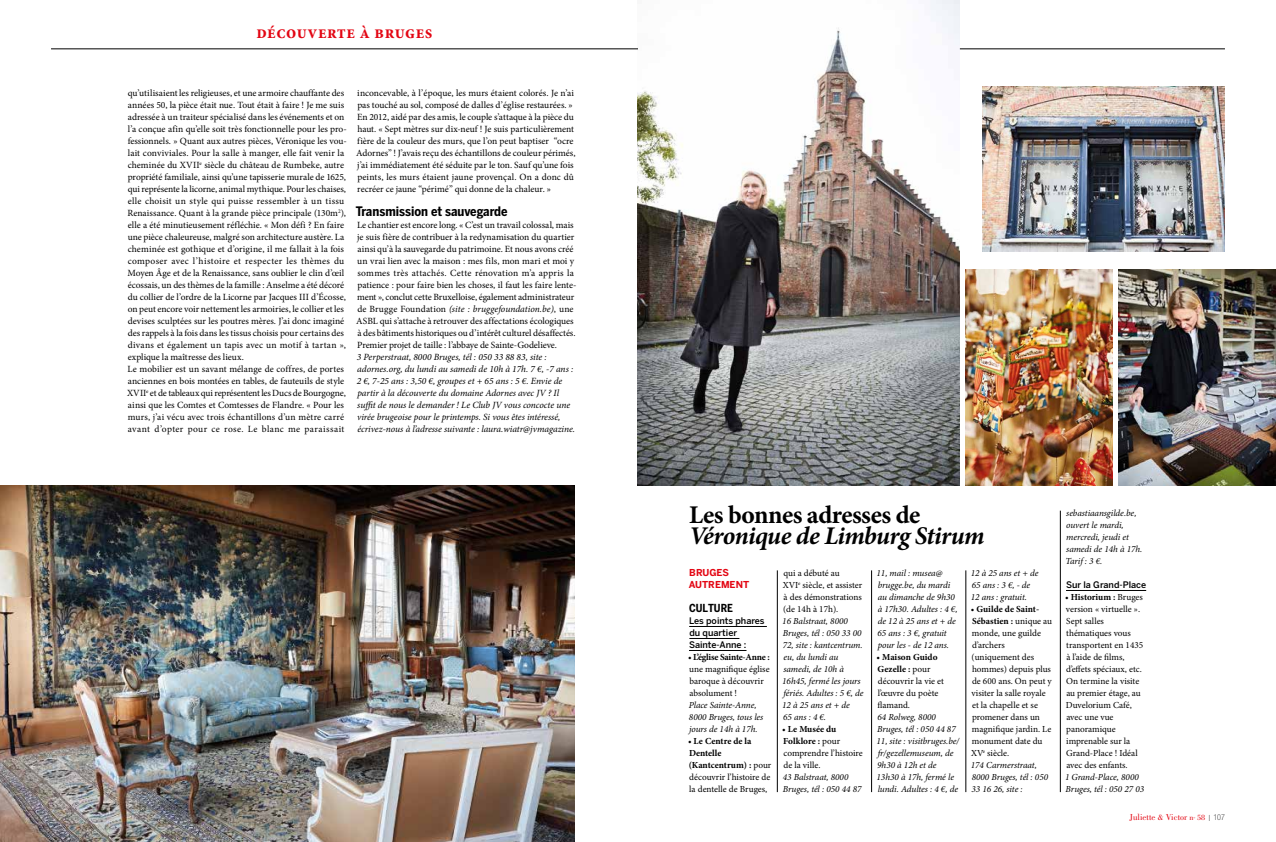
<style>
.page{position:relative;width:1276px;height:842px;background:#fff}
.page>*{position:absolute;margin:0;border:0;box-sizing:border-box;transform-origin:0 0}
.t1{font:italic 700 25.5px "Minion Pro";letter-spacing:-.025em;color:#000}
.t2{font:700 25.5px "Minion Pro";letter-spacing:-.02em;color:#000}
.t3{font:700 condensed 18px "Minion Pro";letter-spacing:.03em;color:#e30613}
.t4{font:700 13px "Benton Sans Cond";color:#000}
.t5{font:700 11px "Benton Sans Cond";color:#000}
.t6{font:9.5px/12px "Minion Pro";color:#000}
.t7{font:italic 9.5px/12px "Minion Pro";letter-spacing:-.005em;color:#000}
.t8{font:700 9.5px/12px "Benton Sans";color:#e30613}
.t9{font:9.2px/12px "Minion Pro";color:#000}
.t10{font:italic 9.2px/12px "Minion Pro";letter-spacing:-.005em;color:#000}
.t11{font:500 9px/12px "Benton Sans";color:#000}
.t12{font:9px "Bodoni Std";color:#e30613}
.s1{font-style:italic}
.s2{font-weight:700}
.s3{font-size:8px}
.s4{font-size:4.7px}
.s5{font-family:"Helvetica Neue LT Std";font-weight:100;font-size:8.5px;color:#000}
.s6{font-family:"Helvetica Neue LT Std";font-weight:100;font-stretch:condensed;font-size:8px;color:#000}
</style>
<div class="page">
<img style="left:638px;top:0;width:322px;height:486px">
<img style="left:0;top:486px;width:574px;height:356px">
<hr style="left:689px;top:626px;width:78px;height:1px;background:#000">
<hr style="left:689px;top:638px;width:50px;height:1px;background:#000">
<hr style="left:689px;top:650px;width:57px;height:1px;background:#000">
<img style="left:966px;top:269px;width:147px;height:217px">
<img style="left:982px;top:87px;width:243px;height:165px">
<hr style="left:1066px;top:590px;width:80px;height:1px;background:#000">
<hr style="left:777px;top:570px;width:1px;height:222px;background:#000">
<hr style="left:871px;top:570px;width:1px;height:222px;background:#000">
<hr style="left:965px;top:570px;width:1px;height:222px;background:#000">
<hr style="left:1060px;top:511px;width:1px;height:281px;background:#000">
<img style="left:1118px;top:269px;width:158px;height:217px">
<hr style="left:51px;top:49px;width:587px;height:1px;background:#000">
<hr style="left:960px;top:49px;width:265px;height:1px;background:#000">
<h2 class="t3" style="left:256px;top:20px;width:178px">découverte à bruges</h2>
<p class="t6" style="left:127px;top:87px;width:221px">qu’utilisaient les religieuses, et une armoire chauffante des années 50, la pièce était nue. Tout était à faire ! Je me suis adressée à un traiteur spécialisé dans les événements et on l’a conçue afin qu’elle soit très fonctionnelle pour les pro&shy;fessionnels. » Quant aux autres pièces, Véronique les vou&shy;lait conviviales. Pour la salle à manger, elle fait venir la cheminée du XVII<sup>e</sup> siècle du château de Rumbeke, autre propriété familiale, ainsi qu’une tapisserie murale de 1625, qui représente la licorne, animal mythique. Pour les chaises, elle choisit un style qui puisse ressembler à un tissu Renaissance. Quant à la grande pièce principale (130m<sup>2</sup>), elle a été minutieusement réfléchie. « Mon défi ? En faire une pièce chaleureuse, malgré son architecture austère. La cheminée est gothique et d’origine, il me fallait à la fois composer avec l’histoire et respecter les thèmes du Moyen Âge et de la Renaissance, sans oublier le clin d’œil écossais, un des thèmes de la famille : Anselme a été décoré du collier de l’ordre de la Licorne par Jacques III d’Écosse, on peut encore voir nettement les armoiries, le collier et les devises sculptées sur les poutres mères. J’ai donc imaginé des rappels à la fois dans les tissus choisis pour certains des divans et également un tapis avec un motif à tartan », explique la maîtresse des lieux.<br>Le mobilier est un savant mélange de coffres, de portes anciennes en bois montées en tables, de fauteuils de style XVII<sup>e</sup> et de tableaux qui représentent les Ducs de Bourgogne, ainsi que les Comtes et Comtesses de Flandre. « Pour les murs, j’ai vécu avec trois échantillons d’un mètre carré avant d’opter pour ce rose. Le blanc me paraissait</p>
<p class="t6" style="left:356px;top:87px;width:221px">inconcevable, à l’époque, les murs étaient colorés. Je n’ai pas touché au sol, composé de dalles d’église restaurées. » En 2012, aidé par des amis, le couple s’attaque à la pièce du haut. « Sept mètres sur dix-neuf ! Je suis particulièrement fière de la couleur des murs, que l’on peut baptiser “ocre Adornes” ! J’avais reçu des échantillons de couleur périmés, j’ai immédiatement été séduite par le ton. Sauf qu’une fois peints, les murs étaient jaune provençal. On a donc dû recréer ce jaune “périmé” qui donne de la chaleur. »</p>
<h3 class="t4" style="left:356px;top:204px;width:153px">Transmission et sauvegarde</h3>
<p class="t6" style="left:356px;top:219px;width:222px">Le chantier est encore long. « C’est un travail colossal, mais je suis fière de contribuer à la redynamisation du quartier ainsi qu’à la sauvegarde du patrimoine. Et nous avons créé un vrai lien avec la maison : mes fils, mon mari et moi y sommes très attachés. Cette rénovation m’a appris la patience : pour faire bien les choses, il faut les faire lente&shy;ment », conclut cette Bruxelloise, également administrateur de Brugge Foundation <span class="s1">(site : bruggefoundation.be)</span>, une ASBL qui s’attache à retrouver des affectations écologiques à des bâtiments historiques ou d’intérêt culturel désaffectés.<br>Premier projet de taille : l’abbaye de Sainte-Godelieve.</p>
<p class="t7" style="left:357px;top:351px;width:220px">3 Perperstraat, 8000 Bruges, tél : 050 33 88 83, site : adornes.org, du lundi au samedi de 10h à 17h. 7 €, -7 ans :<br>2 €, 7-25 ans : 3,50 €, groupes et + 65 ans : 5 €. Envie de partir à la découverte du domaine Adornes avec JV ? Il suffit de nous le demander ! Le Club JV vous concocte une virée brugeoise pour le printemps. Si vous êtes intéressé, écrivez-nous à l’adresse suivante : laura.wiatr@jvmagazine.</p>
<h1 class="t2" style="left:689px;top:497px;width:233px">Les bonnes adresses de</h1>
<h1 class="t1" style="left:689px;top:518px;width:297px">Véronique de Limburg Stirum</h1>
<p class="t8" style="left:688px;top:566px;width:62px">BRUGES<br>AUTREMENT</p>
<p class="t5" style="left:689px;top:602px;width:45px">CULTURE</p>
<p class="t11" style="left:689px;top:615px;width:77px">Les points phares du quartier<br>Sainte-Anne :</p>
<p class="t9" style="left:688px;top:651px;width:83px">• <span class="s2">L’église Sainte-Anne : </span>une magnifique église baroque à découvrir absolument !</p>
<p class="t10" style="left:688px;top:699px;width:76px">Place Sainte-Anne,<br>8000 Bruges, tous les jours de 14h à 17h.</p>
<p class="t9" style="left:688px;top:735px;width:85px">• <span class="s2">Le Centre de la<br>Dentelle (Kantcentrum) :</span> pour découvrir l’histoire de la dentelle de Bruges,</p>
<p class="t9" style="left:783px;top:567px;width:81px">qui a débuté au<br>XVI<sup>e</sup> siècle, et assister à des démonstrations (de 14h à 17h).</p>
<p class="t10" style="left:782px;top:615px;width:83px">16 Balstraat, 8000<br>Bruges, tél : 050 33 00<br>72, site : kantcentrum. eu, du lundi au samedi, de 10h à<br>16h45, fermé les jours fériés. Adultes : 5 €, de<br>12 à 25 ans et + de<br>65 ans : 4 €.</p>
<p class="t9" style="left:782px;top:723px;width:82px">• <span class="s2">Le Musée du<br>Folklore :</span> pour comprendre l’histoire de la ville.</p>
<p class="t10" style="left:783px;top:771px;width:80px">43 Balstraat, 8000<br>Bruges, tél : 050 44 87</p>
<p class="t10" style="left:876px;top:567px;width:83px">11, mail : musea@ brugge.be, du mardi au dimanche de 9h30 à 17h30. Adultes : 4 €, de 12 à 25 ans et + de<br>65 ans : 3 €, gratuit pour les - de 12 ans.</p>
<p class="t9" style="left:876px;top:651px;width:69px">• <span class="s2">Maison Guido<br>Gezelle :</span> pour découvrir la vie et l’œuvre du poète flamand.</p>
<p class="t10" style="left:876px;top:711px;width:84px">64 Rolweg, 8000<br>Bruges, tél : 050 44 87<br>11, site : visitbruges.be/ fr/gezellemuseum, de<br>9h30 à 12h et de<br>13h30 à 17h, fermé le lundi. Adultes : 4 €, de</p>
<p class="t10" style="left:970px;top:567px;width:69px">12 à 25 ans et + de<br>65 ans : 3 €, - de<br>12 ans : gratuit.</p>
<p class="t9" style="left:970px;top:603px;width:83px">• <span class="s2">Guilde de Saint-<br>Sébastien :</span> unique au monde, une guilde d’archers (uniquement des hommes) depuis plus de 600 ans. On peut y visiter la salle royale et la chapelle et se promener dans un magnifique jardin. Le monument date du<br>XV<sup>e</sup> siècle.<br><span class="s1">174 Carmerstraat,<br>8000 Bruges, tél : 050<br>33 16 26, site :</span></p>
<p class="t10" style="left:1065px;top:507px;width:78px">sebastiaansgilde.be, ouvert le mardi, mercredi, jeudi et samedi de 14h à 17h.<br>Tarif : 3 €.</p>
<p class="t11" style="left:1066px;top:579px;width:82px">Sur la Grand-Place</p>
<p class="t9" style="left:1065px;top:591px;width:80px">• <span class="s2">Historium :</span> Bruges version « virtuelle ».<br>Sept salles thématiques vous transportent en 1435 à l’aide de films, d’effets spéciaux, etc.<br>On termine la visite au premier étage, au<br>Duvelorium Café, avec une vue panoramique imprenable sur la<br>Grand-Place ! Idéal avec des enfants.</p>
<p class="t10" style="left:1065px;top:771px;width:81px">1 Grand-Place, 8000<br>Bruges, tél : 050 27 03</p>
<p class="t12" style="left:1129px;top:812px;width:97px">Juliette <span class="s3">&amp;</span> Victor <span class="s3">n</span><span class="s4">°</span> <span class="s3">58</span> <span class="s5">l</span> <span class="s6">107</span></p>
</div>
